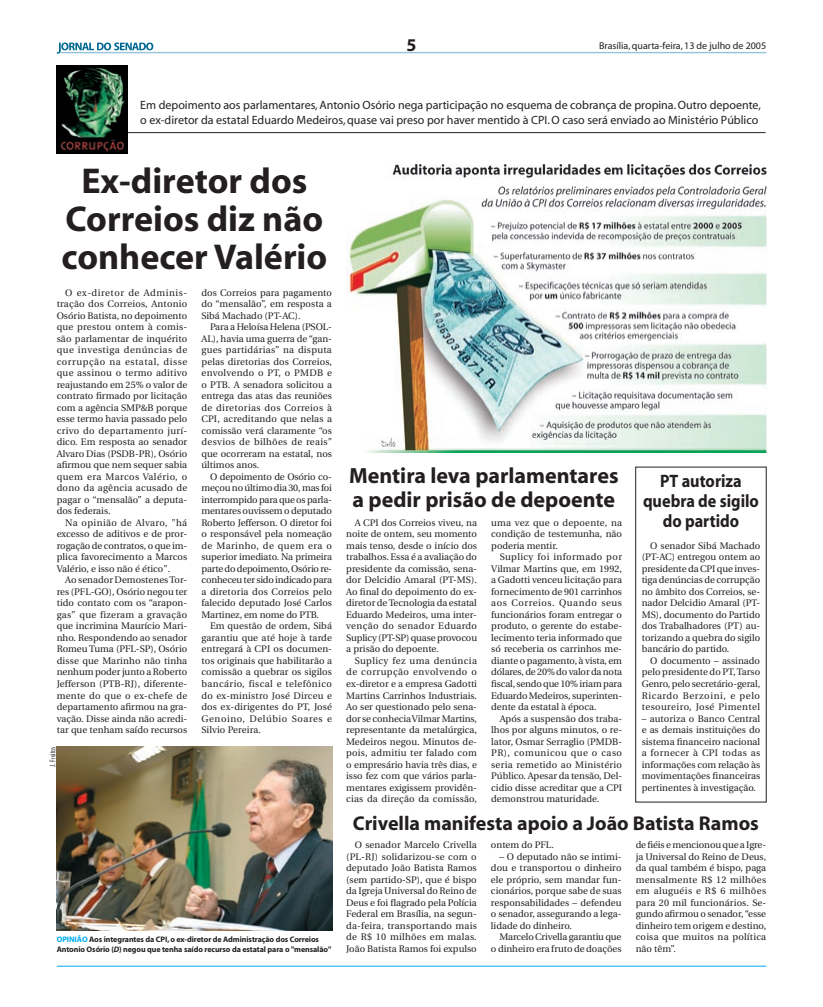
<style>
.page{position:relative;width:823px;height:1007px;background:#fff}
.page>*{position:absolute;margin:0;border:0;box-sizing:border-box;transform-origin:0 0}
.t1{font:700 36px/38px "Myriad";color:#231f20;text-align:center}
.t2{font:700 22px/24px "Myriad";color:#231f20}
.t3{font:700 20px "Myriad";color:#231f20}
.t4{font:700 18px/20px "Myriad";color:#231f20;text-align:center;scale:.9 1}
.t5{font:700 18px "Myriad";color:#231f20}
.t6{font:12px/14.4px "Myriad";color:#231f20}
.t7{font:10px "Myriad";color:#231f20}
.t8{font:9.5px/11.5px "Utopia";color:#231f20;text-align:justify}
.t9{font:700 8px/9.6px "Myriad";letter-spacing:-.01em;color:#231f20}
.t10{font:300 condensed 8px "Futura BT";color:#231f20}
.s1{color:#00aeef}
.s2{font-style:italic}
</style>
<div class="page">
<svg style="left:57px;top:43px;width:708px;height:11px"></svg>
<hr style="left:57px;top:965px;width:708px;height:1px;background:#00aeef">
<hr style="left:123px;top:132px;width:642px;height:1px;background:#231f20">
<img style="left:57px;top:66px;width:71px;height:87px">
<img style="left:57px;top:746px;width:275px;height:183px">
<div style="left:635px;top:466px;width:131px;height:336px;border:1px solid #231f20"></div>
<img style="left:346px;top:165px;width:419px;height:288px">
<h3 class="t5" style="left:406px;top:36px;width:11px">5</h3>
<p class="t7" style="left:598px;top:41px;width:168px">Brasília, quarta-feira, 13 de julho de 2005</p>
<p class="t6" style="left:140px;top:99px;width:621px">Em depoimento aos parlamentares, Antonio Osório nega participação no esquema de cobrança de propina. Outro depoente, o ex-diretor da estatal Eduardo Medeiros, quase vai preso por haver mentido à CPI. O caso será enviado ao Ministério Público</p>
<h1 class="t1" style="left:61px;top:163px;width:267px">Ex-diretor dos<br>Correios diz não conhecer Valério</h1>
<p class="t8" style="left:57px;top:287px;width:132px;text-indent:9px">O ex-diretor de Adminis&shy;tração dos Correios, Antonio Osório Batista, no depoimento que prestou ontem à comis&shy;são parlamentar de inquérito que investiga denúncias de corrupção na estatal, disse que assinou o termo aditivo reajustando em 25% o valor de contrato firmado por licitação com a agência SMP&amp;B porque esse termo havia passado pelo crivo do departamento jurí&shy;dico. Em resposta ao senador Alvaro Dias (PSDB-PR), Osório afirmou que nem sequer sabia quem era Marcos Valério, o dono da agência acusado de pagar o “mensalão” a deputa&shy;dos federais.</p>
<p class="t8" style="left:57px;top:517px;width:132px;text-indent:9px">Na opinião de Alvaro, "há excesso de aditivos e de pror&shy;rogação de contratos, o que im&shy;plica favorecimento a Marcos Valério, e isso não é ético".</p>
<p class="t8" style="left:57px;top:574px;width:132px;text-indent:9px">Ao senador Demostenes Tor&shy;res (PFL-GO), Osório negou ter tido contato com os “arapon&shy;gas” que fizeram a gravação que incrimina Maurício Mari&shy;nho. Respondendo ao senador Romeu Tuma (PFL-SP), Osório disse que Marinho não tinha nenhum poder junto a Roberto Jefferson (PTB-RJ), diferente&shy;mente do que o ex-chefe de departamento afirmou na gra&shy;vação. Disse ainda não acredi&shy;tar que tenham saído recursos</p>
<p class="t10" style="left:48px;top:766px;width:21px;rotate:-90deg">J. Freitas</p>
<p class="t8" style="left:201px;top:287px;width:132px">dos Correios para pagamento do “mensalão”, em resposta a Sibá Machado (PT-AC).</p>
<p class="t8" style="left:201px;top:321px;width:132px;text-indent:9px">Para a Heloísa Helena (PSOL-AL), havia uma guerra de “gan&shy;gues partidárias” na disputa pelas diretorias dos Correios, envolvendo o PT, o PMDB e o PTB. A senadora solicitou a entrega das atas das reuniões de diretorias dos Correios à CPI, acreditando que nelas a comissão verá claramente “os desvios de bilhões de reais” que ocorreram na estatal, nos últimos anos.</p>
<p class="t8" style="left:201px;top:471px;width:132px;text-indent:9px">O depoimento de Osório co&shy;meçou no último dia 30, mas foi interrompido para que os parla&shy;mentares ouvissem o deputado Roberto Jefferson. O diretor foi o responsável pela nomeação de Marinho, de quem era o superior imediato. Na primeira parte do depoimento, Osório re&shy;conheceu ter sido indicado para a diretoria dos Correios pelo falecido deputado José Carlos Martinez, em nome do PTB.</p>
<p class="t8" style="left:201px;top:620px;width:132px;text-indent:9px">Em questão de ordem, Sibá garantiu que até hoje à tarde entregará à CPI os documen&shy;tos originais que habilitarão a comissão a quebrar os sigilos bancário, fiscal e telefônico do ex-ministro José Dirceu e dos ex-dirigentes do PT, José Genoino, Delúbio Soares e Silvio Pereira.</p>
<p class="t9" style="left:57px;top:934px;width:276px"><span class="s1">OPINIÃO</span> Aos integrantes da CPI, o ex-diretor de Administração dos Correios<br>Antonio Osório (<span class="s2">D</span>) negou que tenha saído recurso da estatal para o "mensalão"</p>
<h2 class="t2" style="left:349px;top:464px;width:271px">Mentira leva parlamentares a pedir prisão de depoente</h2>
<p class="t8" style="left:346px;top:517px;width:132px;text-indent:9px">A CPI dos Correios viveu, na noite de ontem, seu momento mais tenso, desde o início dos trabalhos. Essa é a avaliação do presidente da comissão, sena&shy;dor Delcidio Amaral (PT-MS).<br>Ao final do depoimento do ex&shy;diretor de Tecnologia da estatal Eduardo Medeiros, uma inter&shy;venção do senador Eduardo Suplicy (PT-SP) quase provocou a prisão do depoente.</p>
<p class="t8" style="left:346px;top:655px;width:132px;text-indent:9px">Suplicy fez uma denúncia de corrupção envolvendo o ex-diretor e a empresa Gadotti Martins Carrinhos Industriais.<br>Ao ser questionado pelo sena&shy;dor se conhecia Vilmar Martins, representante da metalúrgica, Medeiros negou. Minutos de&shy;pois, admitiu ter falado com o empresário havia três dias, e isso fez com que vários parla&shy;mentares exigissem providên&shy;cias da direção da comissão,</p>
<p class="t8" style="left:491px;top:517px;width:132px">uma vez que o depoente, na condição de testemunha, não poderia mentir.</p>
<p class="t8" style="left:491px;top:551px;width:132px;text-indent:9px">Suplicy foi informado por Vilmar Martins que, em 1992, a Gadotti venceu licitação para fornecimento de 901 carrinhos aos Correios. Quando seus funcionários foram entregar o produto, o gerente do estabe&shy;lecimento teria informado que só receberia os carrinhos me&shy;diante o pagamento, à vista, em dólares, de 20% do valor da nota fiscal, sendo que 10% iriam para Eduardo Medeiros, superinten&shy;dente da estatal à época.</p>
<p class="t8" style="left:491px;top:712px;width:132px;text-indent:9px">Após a suspensão dos traba&shy;lhos por alguns minutos, o re&shy;lator, Osmar Serraglio (PMDB-PR), comunicou que o caso seria remetido ao Ministério Público. Apesar da tensão, Del&shy;cidio disse acreditar que a CPI demonstrou maturidade.</p>
<h3 class="t4" style="left:642px;top:471px;width:130px">PT autoriza quebra de sigilo do partido</h3>
<p class="t8" style="left:641px;top:540px;width:120px;text-indent:9px">O senador Sibá Machado (PT-AC) entregou ontem ao presidente da CPI que inves&shy;tiga denúncias de corrupção no âmbito dos Correios, se&shy;nador Delcidio Amaral (PT-MS), documento do Partido dos Trabalhadores (PT) au&shy;torizando a quebra do sigilo bancário do partido.</p>
<p class="t8" style="left:641px;top:655px;width:120px;text-indent:9px">O documento – assinado pelo presidente do PT, Tarso Genro, pelo secretário-geral, Ricardo Berzoini, e pelo tesoureiro, José Pimentel</p>
<p class="t8" style="left:641px;top:712px;width:120px">– autoriza o Banco Central e as demais instituições do sistema financeiro nacional a fornecer à CPI todas as informações com relação às movimentações financeiras pertinentes à investigação.</p>
<h3 class="t3" style="left:352px;top:812px;width:407px">Crivella manifesta apoio a João Batista Ramos</h3>
<p class="t8" style="left:346px;top:839px;width:132px;text-indent:9px">O senador Marcelo Crivella (PL-RJ) solidarizou-se com o deputado João Batista Ramos (sem partido-SP), que é bispo da Igreja Universal do Reino de Deus e foi flagrado pela Polícia Federal em Brasília, na segun&shy;da-feira, transportando mais de R$ 10 milhões em malas.<br>João Batista Ramos foi expulso</p>
<p class="t8" style="left:490px;top:839px;width:64px">ontem do PFL.</p>
<p class="t8" style="left:490px;top:850px;width:132px;text-indent:9px">– O deputado não se intimi&shy;dou e transportou o dinheiro ele próprio, sem mandar fun&shy;cionários, porque sabe de suas responsabilidades – defendeu o senador, assegurando a lega&shy;lidade do dinheiro.</p>
<p class="t8" style="left:490px;top:931px;width:132px;text-align:right">Marcelo Crivella garantiu que<br>o dinheiro era fruto de doações</p>
<p class="t8" style="left:635px;top:839px;width:132px">de fiéis e mencionou que a Igre&shy;ja Universal do Reino de Deus, da qual também é bispo, paga mensalmente R$ 12 milhões em aluguéis e R$ 6 milhões para 20 mil funcionários. Se&shy;gundo afirmou o senador, “esse dinheiro tem origem e destino, coisa que muitos na política não têm”.</p>
</div>
